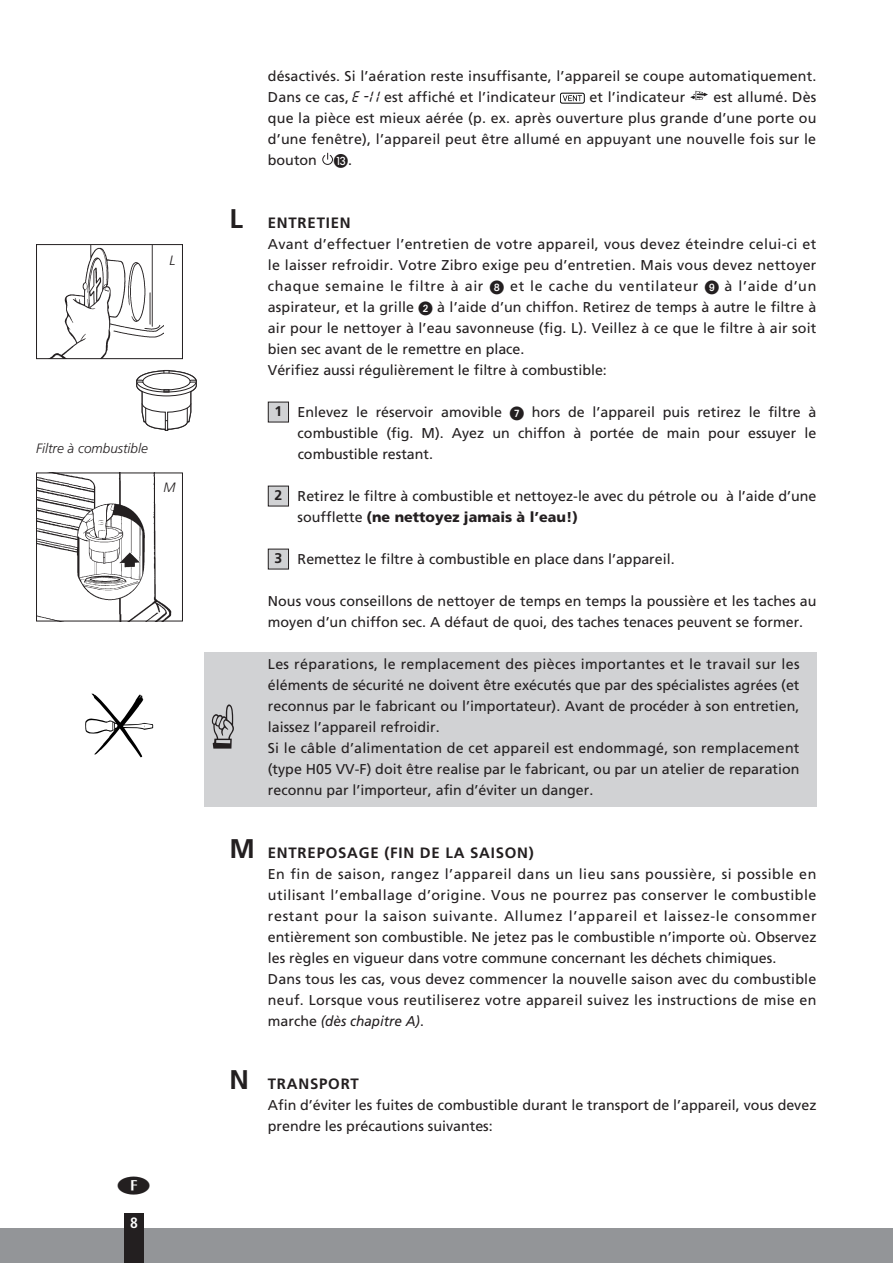
<style>
.page{position:relative;width:893px;height:1263px;background:#fff}
.page>*{position:absolute;margin:0;border:0;box-sizing:border-box;transform-origin:0 0}
.t1{font:700 15px "Frutiger";letter-spacing:.05em;color:#231f20}
.t2{font:700 condensed 15px "Frutiger";color:#fff}
.body_15mm_inspring{font:14.25px/21px "Frutiger";color:#231f20;text-align:justify}
.t3{font:700 14.1px "Frutiger";color:#231f20}
.bijschrift_binnen_ka{font:italic 300 13.5px "Frutiger";color:#231f20}
.s1{font-family:"Digital"}
.s2{font-family:"European Pi One"}
.s3{font-size:27px}
.s4{font-weight:900}
.s5{font-style:italic}
</style>
<div class="page">
<div style="left:0;top:1229px;width:893px;height:34px;background:#939598"></div>
<div style="left:124px;top:1213px;width:20px;height:50px;background:#231f20"></div>
<div style="left:204px;top:652px;width:612px;height:154px;background:#d1d2d4"></div>
<svg style="left:85px;top:693px;width:68px;height:65px"></svg>
<img style="left:38px;top:475px;width:134px;height:144px">
<div style="left:36px;top:473px;width:147px;height:148px;border:1px solid #231f20"></div>
<svg style="left:136px;top:370px;width:61px;height:61px"></svg>
<div style="left:143px;top:373px;width:47px;height:17px;border:1px solid #231f20;border-radius:50%"></div>
<img style="left:51px;top:246px;width:112px;height:111px">
<div style="left:36px;top:244px;width:147px;height:115px;border:1px solid #231f20"></div>
<div style="left:560px;top:93px;width:24px;height:10px;border:1px solid #000;border-radius:2px"></div>
<svg style="left:563px;top:95px;width:19px;height:6px"></svg>
<svg style="left:690px;top:91px;width:18px;height:9px"></svg>
<svg style="left:322px;top:152px;width:11px;height:13px"></svg>
<div style="left:268px;top:402px;width:21px;height:20px;background:#d1d2d4"></div>
<div style="left:268px;top:402px;width:21px;height:20px;border:1px solid #231f20"></div>
<div style="left:268px;top:486px;width:21px;height:20px;background:#d1d2d4"></div>
<div style="left:268px;top:486px;width:21px;height:20px;border:1px solid #231f20"></div>
<div style="left:268px;top:549px;width:21px;height:20px;background:#d1d2d4"></div>
<div style="left:268px;top:549px;width:21px;height:20px;border:1px solid #231f20"></div>
<p class="bijschrift_binnen_ka" style="left:169px;top:253px;width:7px">L</p>
<p class="bijschrift_binnen_ka" style="left:36px;top:441px;width:113px">Filtre à combustible</p>
<p class="bijschrift_binnen_ka" style="left:163px;top:480px;width:14px">M</p>
<p class="t2" style="left:130px;top:1214px;width:9px">8</p>
<p class="body_15mm_inspring" style="left:268px;top:65px;width:550px">désactivés. Si l’aération reste insuffisante, l’appareil se coupe automatiquement.<br>Dans ce cas, <span class="s1">e -1 1</span> est affiché et l’indicateur</p>
<p class="body_15mm_inspring" style="left:268px;top:86px;width:550px;text-indent:445px">est allumé. Dès que la pièce est mieux aérée (p. ex. après ouverture plus grande d’une porte ou d’une fenêtre), l’appareil peut être allumé en appuyant une nouvelle fois sur le bouton <span class="s2">M</span>.</p>
<p class="body_15mm_inspring" style="left:589px;top:86px;width:97px">et l’indicateur</p>
<p class="t1" style="left:230px;top:214px;width:122px"><span class="s3">L</span> ENTRETIEN</p>
<p class="body_15mm_inspring" style="left:268px;top:233px;width:550px">Avant d’effectuer l’entretien de votre appareil, vous devez éteindre celui-ci et le laisser refroidir. Votre Zibro exige peu d’entretien. Mais vous devez nettoyer chaque semaine le filtre à air <span class="s2">8</span> et le cache du ventilateur <span class="s2">9</span> à l’aide d’un aspirateur, et la grille <span class="s2">2</span> à l’aide d’un chiffon. Retirez de temps à autre le filtre à air pour le nettoyer à l’eau savonneuse (fig. L). Veillez à ce que le filtre à air soit bien sec avant de le remettre en place.</p>
<p class="body_15mm_inspring" style="left:268px;top:359px;width:340px">Vérifiez aussi régulièrement le filtre à combustible:</p>
<p class="t3" style="left:275px;top:403px;width:9px">1</p>
<p class="body_15mm_inspring" style="left:298px;top:401px;width:520px">Enlevez le réservoir amovible <span class="s2">7</span> hors de l’appareil puis retirez le filtre à combustible (fig. M). Ayez un chiffon à portée de main pour essuyer le combustible restant.</p>
<p class="t3" style="left:275px;top:487px;width:9px">2</p>
<p class="body_15mm_inspring" style="left:298px;top:485px;width:520px">Retirez le filtre à combustible et nettoyez-le avec du pétrole ou à l’aide d’une soufflette <span class="s4">(ne nettoyez jamais à l’eau!)</span></p>
<p class="t3" style="left:275px;top:550px;width:9px">3</p>
<p class="body_15mm_inspring" style="left:298px;top:548px;width:378px">Remettez le filtre à combustible en place dans l’appareil.</p>
<p class="body_15mm_inspring" style="left:268px;top:590px;width:550px">Nous vous conseillons de nettoyer de temps en temps la poussière et les taches au moyen d’un chiffon sec. A défaut de quoi, des taches tenaces peuvent se former.</p>
<p class="body_15mm_inspring" style="left:268px;top:653px;width:533px">Les réparations, le remplacement des pièces importantes et le travail sur les éléments de sécurité ne doivent être exécutés que par des spécialistes agrées (et reconnus par le fabricant ou l’importateur). Avant de procéder à son entretien, laissez l’appareil refroidir.</p>
<p class="body_15mm_inspring" style="left:268px;top:737px;width:533px">Si le câble d’alimentation de cet appareil est endommagé, son remplacement (type H05 VV-F) doit être realise par le fabricant, ou par un atelier de reparation reconnu par l’importeur, afin d’éviter un danger.</p>
<p class="t1" style="left:230px;top:844px;width:306px"><span class="s3">M</span> ENTREPOSAGE (FIN DE LA SAISON)</p>
<p class="body_15mm_inspring" style="left:268px;top:863px;width:550px">En fin de saison, rangez l’appareil dans un lieu sans poussière, si possible en utilisant l’emballage d’origine. Vous ne pourrez pas conserver le combustible restant pour la saison suivante. Allumez l’appareil et laissez-le consommer entièrement son combustible. Ne jetez pas le combustible n’importe où. Observez les règles en vigueur dans votre commune concernant les déchets chimiques.</p>
<p class="body_15mm_inspring" style="left:268px;top:968px;width:550px">Dans tous les cas, vous devez commencer la nouvelle saison avec du combustible neuf. Lorsque vous reutiliserez votre appareil suivez les instructions de mise en marche <span class="s5">(dès chapitre A)</span>.</p>
<p class="t1" style="left:230px;top:1075px;width:131px"><span class="s3">N</span> TRANSPORT</p>
<p class="body_15mm_inspring" style="left:268px;top:1094px;width:550px">Afin d’éviter les fuites de combustible durant le transport de l’appareil, vous devez prendre les précautions suivantes:</p>
</div>
